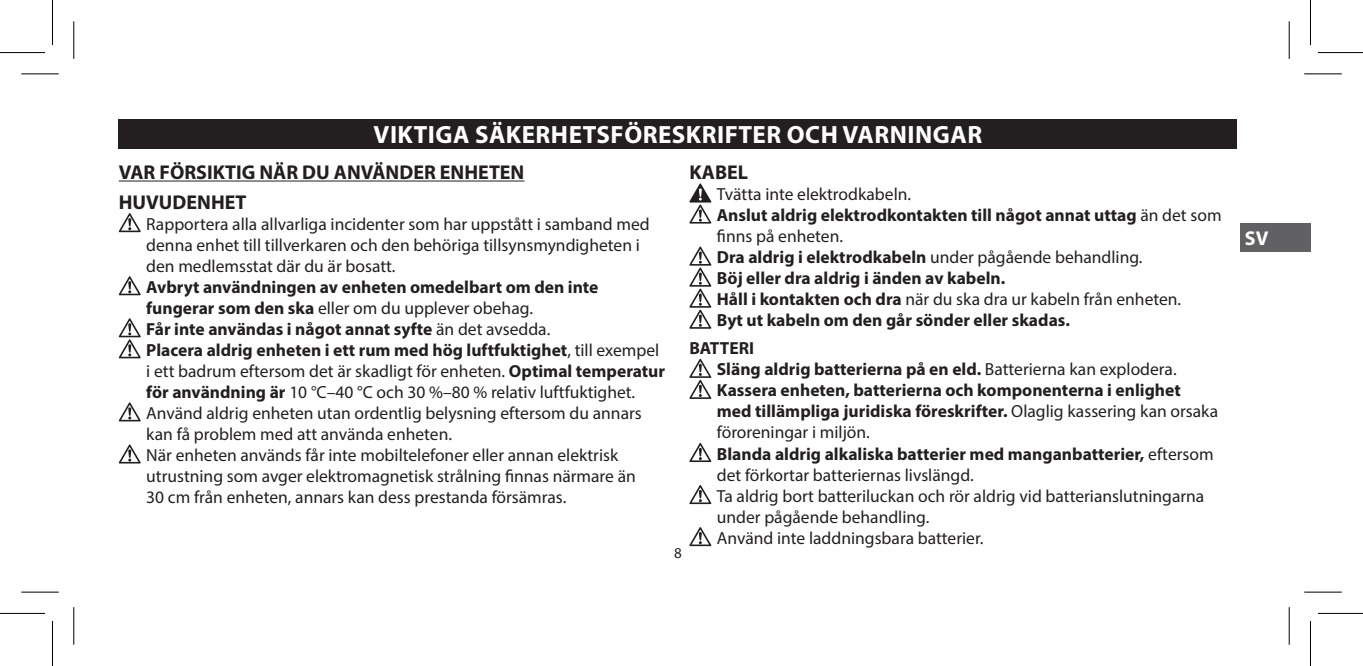
<style>
.page{position:relative;width:1363px;height:666px;background:#fff}
.page>*{position:absolute;margin:0;border:0;box-sizing:border-box;transform-origin:0 0}
.t1{font:700 25px "Myriad Pro";letter-spacing:.02em;color:#fff}
.t2{font:700 20px/29.5px "Myriad Pro";color:#231f20}
.t3{font:700 20px "Myriad Pro";color:#fff}
.t4{font:17.5px/21px "Myriad Pro";color:#231f20}
.t5{font:700 17.5px/21px "Myriad Pro";color:#231f20}
.t6{font:15px "Myriad Pro";color:#231f20}
.s1{font-weight:700}
.s2{font-weight:400}
</style>
<div class="page">
<div style="left:119px;top:119px;width:1118px;height:29px;background:#231f20"></div>
<div style="left:1239px;top:223px;width:71px;height:28px;background:#616164"></div>
<hr style="left:119px;top:180px;width:405px;height:1px;background:#231f20">
<svg style="left:119px;top:213px;width:22px;height:19px"></svg>
<svg style="left:119px;top:276px;width:22px;height:19px"></svg>
<svg style="left:119px;top:318px;width:22px;height:40px"></svg>
<svg style="left:119px;top:402px;width:22px;height:19px"></svg>
<svg style="left:119px;top:444px;width:22px;height:19px"></svg>
<svg style="left:689px;top:183px;width:22px;height:40px"></svg>
<svg style="left:689px;top:246px;width:22px;height:82px"></svg>
<svg style="left:689px;top:358px;width:22px;height:40px"></svg>
<svg style="left:689px;top:443px;width:22px;height:18px"></svg>
<svg style="left:689px;top:485px;width:22px;height:18px"></svg>
<svg style="left:689px;top:527px;width:22px;height:18px"></svg>
<hr style="left:21px;top:73px;width:38px;height:1px;background:#000">
<hr style="left:1304px;top:73px;width:37px;height:1px;background:#000">
<hr style="left:21px;top:591px;width:38px;height:1px;background:#000">
<hr style="left:1304px;top:591px;width:37px;height:1px;background:#000">
<hr style="left:73px;top:21px;width:1px;height:38px;background:#000">
<hr style="left:73px;top:606px;width:1px;height:38px;background:#000">
<hr style="left:1288px;top:21px;width:1px;height:38px;background:#000">
<hr style="left:1288px;top:606px;width:1px;height:38px;background:#000">
<hr style="left:0;top:52px;width:45px;height:1px;background:#000">
<hr style="left:1318px;top:52px;width:45px;height:1px;background:#000">
<hr style="left:0;top:612px;width:45px;height:1px;background:#000">
<hr style="left:1318px;top:612px;width:45px;height:1px;background:#000">
<hr style="left:52px;top:0;width:1px;height:45px;background:#000">
<hr style="left:52px;top:620px;width:1px;height:45px;background:#000">
<hr style="left:1310px;top:0;width:1px;height:45px;background:#000">
<hr style="left:1310px;top:620px;width:1px;height:45px;background:#000">
<h1 class="t1" style="left:374px;top:118px;width:610px">VIKTIGA SÄKERHETSFÖRESKRIFTER OCH VARNINGAR</h1>
<p class="t2" style="left:119px;top:157px;width:407px">VAR FÖRSIKTIG NÄR DU ANVÄNDER ENHETEN<br>HUVUDENHET</p>
<p class="t4" style="left:146px;top:213px;width:505px">Rapportera alla allvarliga incidenter som har uppstått i samband med denna enhet till tillverkaren och den behöriga tillsynsmyndigheten i den medlemsstat där du är bosatt.</p>
<p class="t4" style="left:146px;top:276px;width:520px"><span class="s1">Avbryt användningen av enheten omedelbart om den inte fungerar som den ska</span> eller om du upplever obehag.<br><span class="s1">Får inte användas i något annat syfte</span> än det avsedda.<br><span class="s1">Placera aldrig enheten i ett rum med hög luftfuktighet</span>, till exempel i ett badrum eftersom det är skadligt för enheten. <span class="s1">Optimal temperatur för användning är</span> 10 °C–40 °C och 30 %–80 % relativ luftfuktighet.<br>Använd aldrig enheten utan ordentlig belysning eftersom du annars kan få problem med att använda enheten.<br>När enheten används får inte mobiltelefoner eller annan elektrisk utrustning som avger elektromagnetisk strålning finnas närmare än<br>30 cm från enheten, annars kan dess prestanda försämras.</p>
<p class="t2" style="left:689px;top:157px;width:60px">KABEL</p>
<p class="t5" style="left:717px;top:183px;width:506px"><span class="s2">Tvätta inte elektrodkabeln.<br></span>Anslut aldrig elektrodkontakten till något annat uttag <span class="s2">än det som finns på enheten.<br></span>Dra aldrig i elektrodkabeln <span class="s2">under pågående behandling.<br></span>Böj eller dra aldrig i änden av kabeln.<br>Håll i kontakten och dra <span class="s2">när du ska dra ur kabeln från enheten.<br></span>Byt ut kabeln om den går sönder eller skadas.</p>
<p class="t4" style="left:717px;top:337px;width:503px;text-indent:-27px"><span class="s1">BATTERI<br>Släng aldrig batterierna på en eld.</span> Batterierna kan explodera.<br><span class="s1">Kassera enheten, batterierna och komponenterna i enlighet med tillämpliga juridiska föreskrifter.</span> Olaglig kassering kan orsaka föroreningar i miljön.<br><span class="s1">Blanda aldrig alkaliska batterier med manganbatterier,</span> eftersom det förkortar batteriernas livslängd.<br>Ta aldrig bort batteriluckan och rör aldrig vid batterianslutningarna under pågående behandling.<br>Använd inte laddningsbara batterier.</p>
<p class="t6" style="left:674px;top:543px;width:9px">8</p>
<p class="t3" style="left:1244px;top:224px;width:25px">SV</p>
</div>
